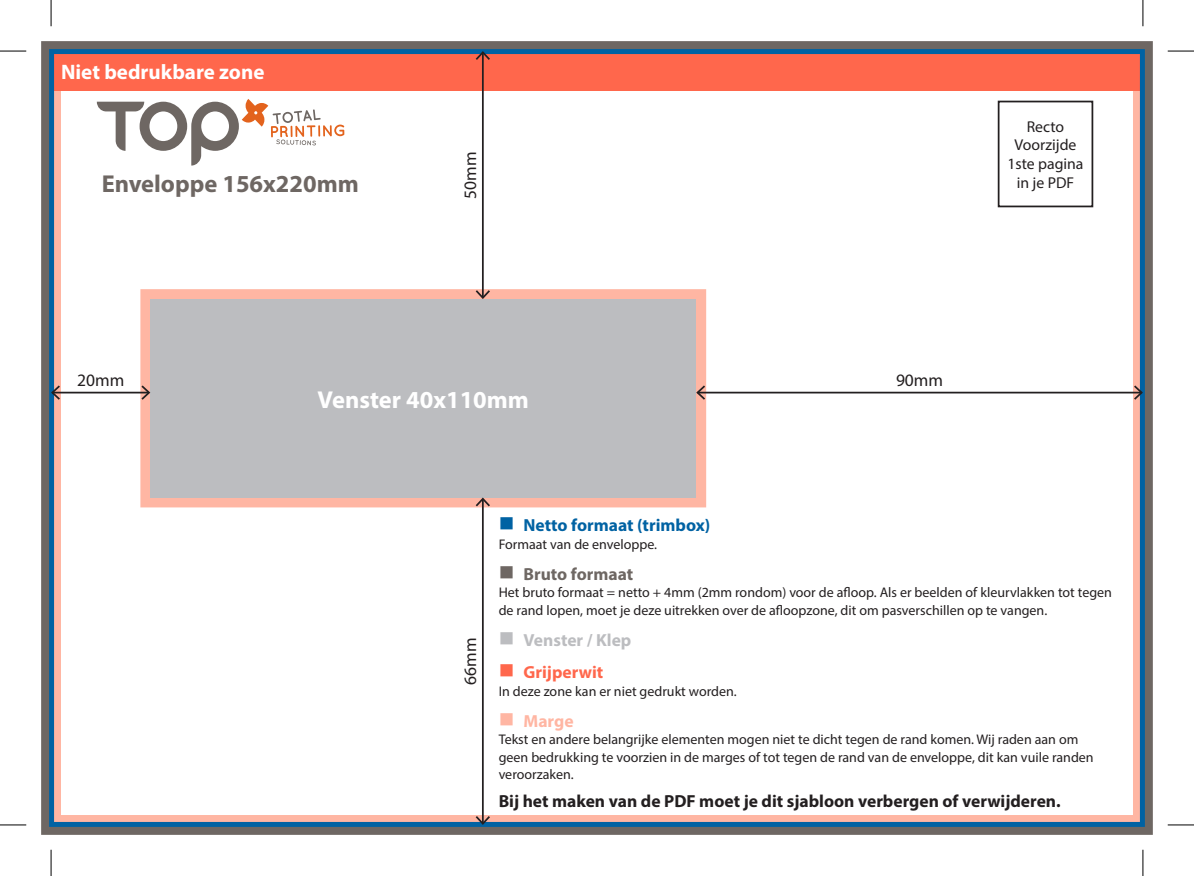
<style>
.page{position:relative;width:1194px;height:876px;background:#fff}
.page>*{position:absolute;margin:0;border:0;box-sizing:border-box;transform-origin:0 0}
.t1{font:700 24.5px "Myriad Pro";color:#6e6763}
.t2{font:700 24.5px "Myriad Pro";color:#fff}
.t3{font:700 21px "Myriad Pro";color:#fff}
.t4{font:700 17.5px "Myriad Pro";color:#231f20}
.t5{font:700 17.5px "Myriad Pro";color:#0062a3}
.t6{font:17.5px "Myriad Pro";color:#231f20}
.t7{font:700 17.5px "Myriad Pro";color:#6e6763}
.t8{font:700 17.5px "Myriad Pro";color:#bcbdc0}
.t9{font:700 17.5px "Myriad Pro";color:#ff674c}
.t10{font:700 17.5px "Myriad Pro";color:#ffb6a3}
.t11{font:15.75px/18.9px "Myriad Pro";color:#231f20;text-align:center}
.t12{font:14px/17.5px "Myriad Pro";color:#231f20}
</style>
<div class="page">
<div style="left:41px;top:41px;width:1111px;height:794px;border:10px solid #6e6763"></div>
<div style="left:51px;top:51px;width:1091px;height:774px;border:10px solid #ffb6a3"></div>
<div style="left:51px;top:51px;width:1091px;height:40px;background:#ff674c"></div>
<div style="left:49px;top:49px;width:1095px;height:778px;border:5px solid #0062a3"></div>
<svg style="left:97px;top:99px;width:247px;height:67px"></svg>
<div style="left:997px;top:101px;width:96px;height:106px;border:2px solid #231f20"></div>
<div style="left:140px;top:289px;width:566px;height:218px;border:20px solid #ffb6a3"></div>
<div style="left:150px;top:299px;width:546px;height:199px;background:#bcbdc0"></div>
<hr style="left:697px;top:392px;width:444px;height:1px;background:#231f20">
<svg style="left:696px;top:384px;width:11px;height:18px"></svg>
<svg style="left:1132px;top:384px;width:12px;height:18px"></svg>
<hr style="left:482px;top:499px;width:2px;height:325px;background:#231f20">
<svg style="left:474px;top:814px;width:18px;height:12px"></svg>
<svg style="left:474px;top:497px;width:18px;height:11px"></svg>
<hr style="left:482px;top:52px;width:2px;height:246px;background:#231f20">
<svg style="left:474px;top:288px;width:18px;height:11px"></svg>
<svg style="left:474px;top:50px;width:18px;height:12px"></svg>
<hr style="left:52px;top:392px;width:97px;height:1px;background:#231f20">
<svg style="left:50px;top:384px;width:12px;height:18px"></svg>
<svg style="left:139px;top:384px;width:12px;height:18px"></svg>
<svg style="left:0;top:51px;width:26px;height:1px"></svg>
<svg style="left:1167px;top:51px;width:26px;height:1px"></svg>
<svg style="left:0;top:825px;width:26px;height:1px"></svg>
<svg style="left:1167px;top:825px;width:26px;height:1px"></svg>
<svg style="left:51px;top:0;width:1px;height:26px"></svg>
<svg style="left:51px;top:850px;width:1px;height:26px"></svg>
<svg style="left:1142px;top:0;width:1px;height:26px"></svg>
<svg style="left:1142px;top:850px;width:1px;height:26px"></svg>
<h2 class="t3" style="left:61px;top:58px;width:205px">Niet bedrukbare zone</h2>
<h1 class="t1" style="left:102px;top:168px;width:259px">Enveloppe 156x220mm</h1>
<p class="t6" style="left:77px;top:369px;width:49px">20mm</p>
<p class="t6" style="left:459px;top:199px;width:49px;rotate:-90deg">50mm</p>
<h1 class="t2" style="left:317px;top:383px;width:213px">Venster 40x110mm</h1>
<p class="t11" style="left:1007px;top:117px;width:77px">Recto<br>Voorzijde<br>1ste pagina in je PDF</p>
<p class="t6" style="left:896px;top:369px;width:49px">90mm</p>
<p class="t6" style="left:459px;top:685px;width:49px;rotate:-90deg">66mm</p>
<p class="t5" style="left:499px;top:514px;width:213px">■ Netto formaat (trimbox)</p>
<p class="t12" style="left:499px;top:535px;width:160px">Formaat van de enveloppe.</p>
<p class="t7" style="left:499px;top:563px;width:136px">■ Bruto formaat</p>
<p class="t12" style="left:499px;top:584px;width:615px">Het bruto formaat = netto + 4mm (2mm rondom) voor de afloop. Als er beelden of kleurvlakken tot tegen de rand lopen, moet je deze uitrekken over de afloopzone, dit om pasverschillen op te vangen.</p>
<p class="t8" style="left:499px;top:628px;width:134px">■ Venster / Klep</p>
<p class="t9" style="left:499px;top:661px;width:106px">■ Grijperwit</p>
<p class="t12" style="left:499px;top:682px;width:239px">In deze zone kan er niet gedrukt worden.</p>
<p class="t10" style="left:499px;top:710px;width:76px">■ Marge</p>
<p class="t12" style="left:499px;top:731px;width:596px">Tekst en andere belangrijke elementen mogen niet te dicht tegen de rand komen. Wij raden aan om geen bedrukking te voorzien in de marges of tot tegen de rand van de enveloppe, dit kan vuile randen veroorzaken.</p>
<p class="t4" style="left:499px;top:789px;width:563px">Bij het maken van de PDF moet je dit sjabloon verbergen of verwijderen.</p>
</div>
